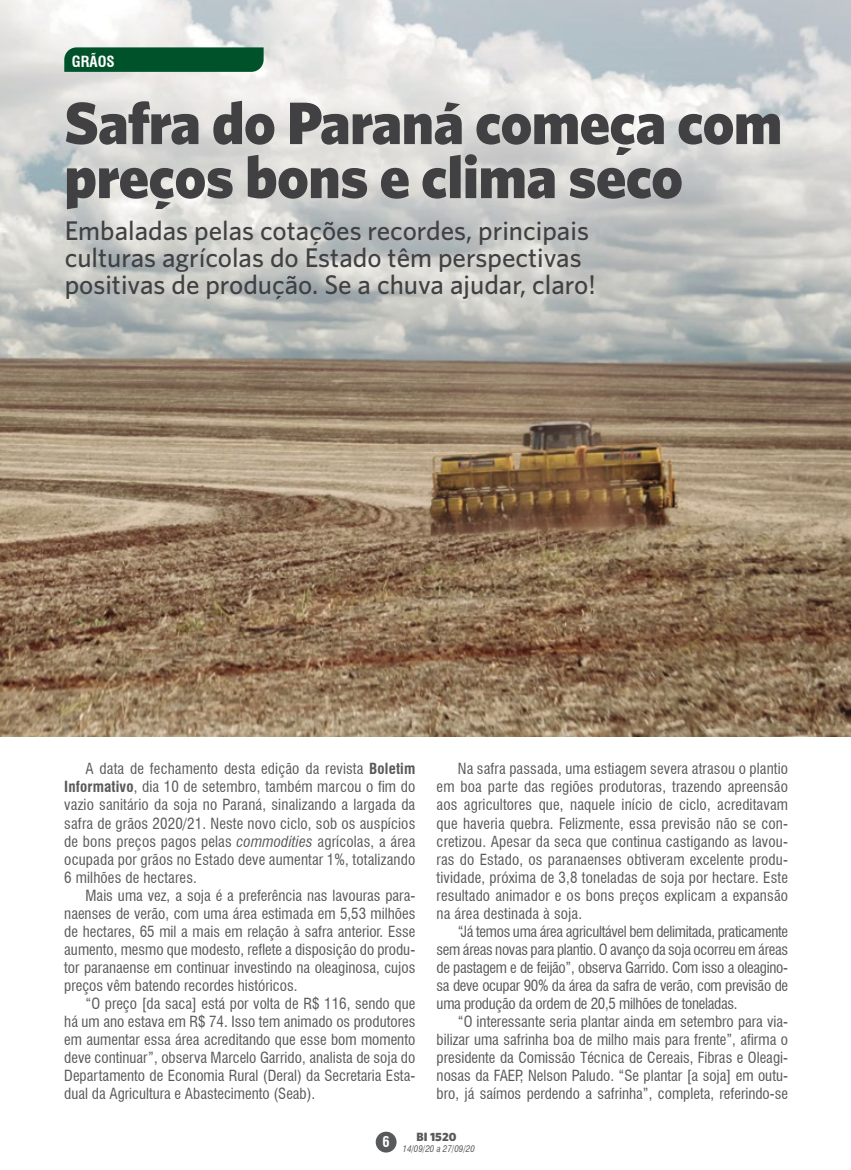
<style>
.page{position:relative;width:851px;height:1170px;background:#fff}
.page>*{position:absolute;margin:0;border:0;box-sizing:border-box;transform-origin:0 0}
.t1{font:900 60px/54px "Whitney HTF";letter-spacing:-.01em;color:#414042}
.t2{font:500 27px/27px "Whitney HTF";color:#414042}
.t3{font:condensed 15px/18px "Swiss 721 BT";color:#58595b;text-align:justify}
.t4{font:700 condensed 15px "Swiss 721 BT";color:#fff}
.t5{font:700 condensed 14.4px "Swiss 721 BT";color:#fff}
.t6{font:900 12px "Whitney HTF";color:#58595b}
.t7{font:italic condensed 9px "Swiss 721 BT";color:#58595b}
.s1{font-weight:700}
.s2{font-style:italic}
</style>
<div class="page">
<div style="left:375px;top:1131px;width:21px;height:21px;background:#58595b;border-radius:50%"></div>
<img style="left:0;top:0;width:850px;height:736px">
<svg style="left:64px;top:47px;width:199px;height:25px;background:#085730"></svg>
<p class="t4" style="left:72px;top:52px;width:44px">GRÃOS</p>
<h1 class="t1" style="left:64px;top:94px;width:719px">Safra do Paraná começa com preços bons e clima seco</h1>
<h2 class="t2" style="left:65px;top:216px;width:532px">Embaladas pelas cotações recordes, principais culturas agrícolas do Estado têm perspectivas positivas de produção. Se a chuva ajudar, claro!</h2>
<p class="t3" style="left:64px;top:760px;width:352px;text-indent:21px">A data de fechamento desta edição da revista <span class="s1">Boletim Informativo</span>, dia 10 de setembro, também marcou o fim do vazio sanitário da soja no Paraná, sinalizando a largada da safra de grãos 2020/21. Neste novo ciclo, sob os auspícios de bons preços pagos pelas <span class="s2">commodities</span> agrícolas, a área ocupada por grãos no Estado deve aumentar 1%, totalizando 6 milhões de hectares.</p>
<p class="t3" style="left:64px;top:886px;width:352px;text-indent:21px">Mais uma vez, a soja é a preferência nas lavouras para&shy;naenses de verão, com uma área estimada em 5,53 milhões de hectares, 65 mil a mais em relação à safra anterior. Esse aumento, mesmo que modesto, reflete a disposição do produ&shy;tor paranaense em continuar investindo na oleaginosa, cujos preços vêm batendo recordes históricos.</p>
<p class="t3" style="left:64px;top:994px;width:352px;text-indent:21px">“O preço [da saca] está por volta de R$ 116, sendo que há um ano estava em R$ 74. Isso tem animado os produtores em aumentar essa área acreditando que esse bom momento deve continuar”, observa Marcelo Garrido, analista de soja do Departamento de Economia Rural (Deral) da Secretaria Esta&shy;dual da Agricultura e Abastecimento (Seab).</p>
<p class="t3" style="left:436px;top:760px;width:353px;text-indent:21px">Na safra passada, uma estiagem severa atrasou o plantio em boa parte das regiões produtoras, trazendo apreensão aos agricultores que, naquele início de ciclo, acreditavam que haveria quebra. Felizmente, essa previsão não se con&shy;cretizou. Apesar da seca que continua castigando as lavou&shy;ras do Estado, os paranaenses obtiveram excelente produ&shy;tividade, próxima de 3,8 toneladas de soja por hectare. Este resultado animador e os bons preços explicam a expansão na área destinada à soja.</p>
<p class="t3" style="left:436px;top:922px;width:353px;text-indent:21px">“Já temos uma área agricultável bem delimitada, praticamente sem áreas novas para plantio. O avanço da soja ocorreu em áreas de pastagem e de feijão”, observa Garrido. Com isso a oleagino&shy;sa deve ocupar 90% da área da safra de verão, com previsão de uma produção da ordem de 20,5 milhões de toneladas.</p>
<p class="t3" style="left:436px;top:1012px;width:353px;text-indent:21px">“O interessante seria plantar ainda em setembro para via&shy;bilizar uma safrinha boa de milho mais para frente”, afirma o presidente da Comissão Técnica de Cereais, Fibras e Oleagi&shy;nosas da FAEP, Nelson Paludo. “Se plantar [a soja] em outu&shy;bro, já saímos perdendo a safrinha”, completa, referindo-se</p>
<p class="t5" style="left:382px;top:1133px;width:9px">6</p>
<p class="t6" style="left:416px;top:1128px;width:41px">BI 1520</p>
<p class="t7" style="left:402px;top:1143px;width:74px">14/09/20 a 27/09/20</p>
</div>
